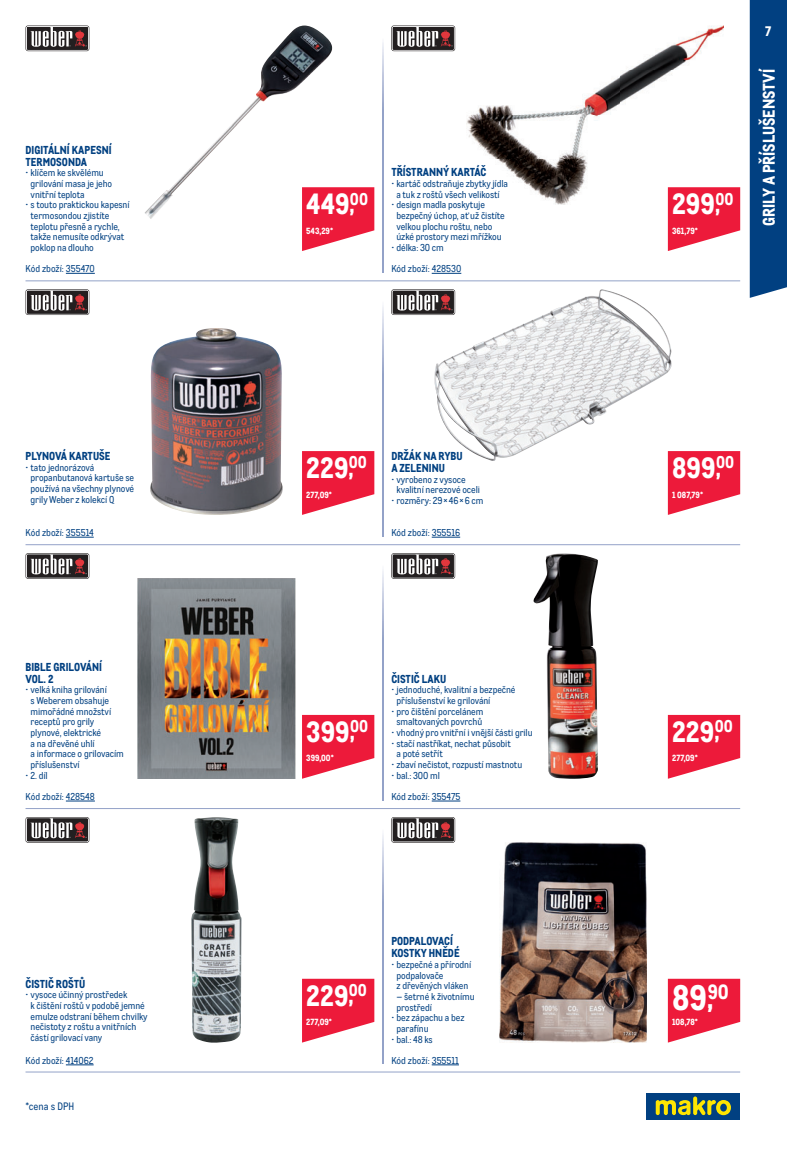
<style>
.page{position:relative;width:787px;height:1149px;background:#fff}
.page>*{position:absolute;margin:0;border:0;box-sizing:border-box;transform-origin:0 0}
.t1{font:800 34.5px "CA Metro";color:#fff}
.t2{font:800 28.5px "CA Metro";color:#fff}
.t3{font:800 16.5px "CA Metro";color:#fff}
.t4{font:800 13.5px "CA Metro";color:#fff}
.t5{font:800 11.25px/12px "CA Metro";color:#014081}
.t6{font:10.5px "CA Metro";color:#014081}
.t7{font:9.75px/10.6px "CA Metro";letter-spacing:-.01em;color:#014081}
.t8{font:800 8.7px "CA Metro";color:#fff}
.s1{font-size:22.8px}
.s2{font-size:27.6px}
</style>
<div class="page">
<img style="left:145px;top:26px;width:187px;height:193px">
<img style="left:466px;top:26px;width:257px;height:179px">
<img style="left:150px;top:328px;width:133px;height:186px">
<img style="left:434px;top:289px;width:237px;height:172px">
<img style="left:138px;top:578px;width:157px;height:200px">
<img style="left:533px;top:553px;width:65px;height:225px">
<img style="left:191px;top:817px;width:50px;height:225px">
<img style="left:499px;top:842px;width:148px;height:200px">
<svg style="left:302px;top:187px;width:72px;height:64px"></svg>
<svg style="left:668px;top:187px;width:72px;height:64px"></svg>
<svg style="left:302px;top:451px;width:72px;height:63px;background:#ef3c57"></svg>
<svg style="left:668px;top:451px;width:72px;height:63px;background:#ef3c57"></svg>
<svg style="left:302px;top:714px;width:72px;height:64px;background:#ef3f5a"></svg>
<svg style="left:668px;top:714px;width:72px;height:64px;background:#ef3f5a"></svg>
<svg style="left:302px;top:978px;width:72px;height:64px;background:#ef3f5a"></svg>
<svg style="left:668px;top:978px;width:72px;height:64px;background:#ef3f5a"></svg>
<div style="left:646px;top:1092px;width:94px;height:27px;background:#014081"></div>
<svg style="left:655px;top:1096px;width:76px;height:18px"></svg>
<div style="left:391px;top:26px;width:64px;height:25px;border:1px solid #231f20;border-radius:2px"></div>
<svg style="left:392px;top:26px;width:62px;height:25px"></svg>
<div style="left:393px;top:27px;width:61px;height:23px;background:#231f20"></div>
<svg style="left:396px;top:27px;width:56px;height:20px"></svg>
<div style="left:391px;top:289px;width:64px;height:26px;border:1px solid #231f20;border-radius:2px"></div>
<svg style="left:392px;top:290px;width:62px;height:24px"></svg>
<div style="left:393px;top:291px;width:61px;height:22px;background:linear-gradient(to right,#231f20,#231f20)"></div>
<svg style="left:396px;top:290px;width:56px;height:20px"></svg>
<div style="left:26px;top:289px;width:63px;height:26px;border:1px solid #231f20;border-radius:2px"></div>
<svg style="left:26px;top:290px;width:63px;height:24px"></svg>
<div style="left:27px;top:291px;width:61px;height:22px;background:linear-gradient(to right,#231f20,#231f20)"></div>
<svg style="left:31px;top:290px;width:56px;height:20px"></svg>
<svg style="left:26px;top:26px;width:63px;height:25px"></svg>
<div style="left:27px;top:27px;width:61px;height:23px;background:#231f20"></div>
<svg style="left:31px;top:27px;width:56px;height:20px"></svg>
<div style="left:26px;top:816px;width:63px;height:26px;border:1px solid #231f20;border-radius:2px"></div>
<svg style="left:26px;top:817px;width:63px;height:24px"></svg>
<div style="left:27px;top:818px;width:61px;height:23px;background:#231f20"></div>
<svg style="left:31px;top:818px;width:56px;height:20px"></svg>
<svg style="left:26px;top:553px;width:63px;height:25px"></svg>
<div style="left:27px;top:554px;width:61px;height:23px;background:#231f20"></div>
<svg style="left:31px;top:554px;width:56px;height:20px"></svg>
<div style="left:391px;top:816px;width:64px;height:26px;border:1px solid #231f20;border-radius:2px"></div>
<svg style="left:392px;top:817px;width:62px;height:24px"></svg>
<div style="left:393px;top:818px;width:61px;height:23px;background:#231f20"></div>
<svg style="left:396px;top:818px;width:56px;height:20px"></svg>
<div style="left:391px;top:553px;width:64px;height:25px;border:1px solid #231f20;border-radius:2px"></div>
<svg style="left:392px;top:553px;width:62px;height:25px"></svg>
<div style="left:393px;top:554px;width:61px;height:23px;background:#231f20"></div>
<svg style="left:396px;top:554px;width:56px;height:20px"></svg>
<svg style="left:749px;top:0;width:38px;height:298px;background:#0f4b88"></svg>
<hr style="left:26px;top:1071px;width:714px;height:1px;background:#93a2c8">
<svg style="left:382px;top:834px;width:1px;height:229px"></svg>
<svg style="left:382px;top:570px;width:1px;height:229px"></svg>
<svg style="left:382px;top:306px;width:1px;height:230px"></svg>
<svg style="left:382px;top:42px;width:1px;height:230px"></svg>
<hr style="left:26px;top:807px;width:714px;height:1px;background:#93a2c8">
<hr style="left:26px;top:544px;width:714px;height:1px;background:#93a2c8">
<hr style="left:26px;top:280px;width:714px;height:1px;background:#93a2c8">
<svg style="left:66px;top:273px;width:29px;height:1px"></svg>
<svg style="left:432px;top:273px;width:29px;height:1px"></svg>
<svg style="left:66px;top:536px;width:28px;height:1px"></svg>
<svg style="left:432px;top:536px;width:28px;height:1px"></svg>
<svg style="left:66px;top:800px;width:29px;height:1px"></svg>
<svg style="left:432px;top:800px;width:28px;height:1px"></svg>
<svg style="left:66px;top:1064px;width:28px;height:1px"></svg>
<svg style="left:432px;top:1064px;width:27px;height:1px"></svg>
<p class="t5" style="left:26px;top:145px;width:87px">DIGITÁLNÍ KAPESNÍ<br>TERMOSONDA</p>
<p class="t7" style="left:31px;top:169px;width:83px;text-indent:-5px">• klíčem ke skvělému grilování masa je jeho vnitřní teplota</p>
<p class="t7" style="left:31px;top:201px;width:100px;text-indent:-5px">• s touto praktickou kapesní termosondou zjistíte teplotu přesně a rychle, takže nemusíte odkrývat poklop na dlouho</p>
<h2 class="t2" style="left:306px;top:193px;width:63px">449<span class="s1">,</span><sup>00</sup></h2>
<p class="t8" style="left:306px;top:227px;width:28px">543,29 *</p>
<p class="t5" style="left:391px;top:167px;width:97px">TŘÍSTRANNÝ KARTÁČ</p>
<p class="t7" style="left:391px;top:179px;width:118px;text-align:center">• kartáč odstraňuje zbytky jídla a tuk z roštů všech velikostí</p>
<p class="t7" style="left:396px;top:201px;width:110px;text-indent:-5px">• design madla poskytuje bezpečný úchop, ať už čistíte velkou plochu roštu, nebo úzké prostory mezi mřížkou</p>
<p class="t7" style="left:391px;top:243px;width:54px">• délka: 30 cm</p>
<p class="t7" style="left:26px;top:264px;width:71px">Kód zboží: 355470</p>
<p class="t7" style="left:391px;top:264px;width:71px">Kód zboží: 428530</p>
<p class="t5" style="left:26px;top:451px;width:86px">PLYNOVÁ KARTUŠE</p>
<p class="t7" style="left:31px;top:463px;width:105px;text-indent:-5px">• tato jednorázová propanbutanová kartuše se používá na všechny plynové grily Weber z kolekcí Q</p>
<h2 class="t2" style="left:306px;top:457px;width:62px">229<span class="s1">,</span><sup>00</sup></h2>
<p class="t8" style="left:306px;top:491px;width:27px">277,09 *</p>
<p class="t5" style="left:391px;top:451px;width:73px">DRŽÁK NA RYBU<br>A ZELENINU</p>
<p class="t7" style="left:396px;top:475px;width:85px;text-indent:-5px">• vyrobeno z vysoce kvalitní nerezové oceli</p>
<p class="t7" style="left:391px;top:496px;width:93px">• rozměry: 29 × 46 × 6 cm</p>
<p class="t7" style="left:26px;top:528px;width:70px">Kód zboží: 355514</p>
<p class="t7" style="left:391px;top:528px;width:70px">Kód zboží: 355516</p>
<p class="t5" style="left:26px;top:661px;width:78px">BIBLE GRILOVÁNÍ<br>VOL. 2</p>
<p class="t7" style="left:31px;top:685px;width:95px;text-indent:-5px">• velká kniha grilování<br>s Weberem obsahuje mimořádné množství receptů pro grily plynové, elektrické<br>a na dřevěné uhlí<br>a informace o grilovacím příslušenství</p>
<p class="t7" style="left:26px;top:770px;width:24px">• 2. díl</p>
<h2 class="t2" style="left:306px;top:721px;width:63px">399<span class="s1">,</span><sup>00</sup></h2>
<p class="t8" style="left:306px;top:755px;width:29px">399,00 *</p>
<p class="t5" style="left:391px;top:673px;width:56px">ČISTIČ LAKU</p>
<p class="t7" style="left:396px;top:685px;width:121px;text-indent:-5px">• jednoduché, kvalitní a bezpečné příslušenství ke grilování</p>
<p class="t7" style="left:391px;top:706px;width:94px;text-align:center">• pro čištění porcelánem smaltovaných povrchů</p>
<p class="t7" style="left:391px;top:728px;width:143px">• vhodný pro vnitřní i vnější části grilu</p>
<p class="t7" style="left:396px;top:738px;width:116px;text-indent:-5px">• stačí nastříkat, nechat působit a poté setřít</p>
<p class="t7" style="left:391px;top:760px;width:132px">• zbaví nečistot, rozpustí mastnotu</p>
<p class="t7" style="left:391px;top:770px;width:50px">• bal.: 300 ml</p>
<p class="t7" style="left:26px;top:792px;width:71px">Kód zboží: 428548</p>
<p class="t7" style="left:391px;top:792px;width:71px">Kód zboží: 355475</p>
<p class="t5" style="left:26px;top:978px;width:61px">ČISTIČ ROŠTŮ</p>
<p class="t7" style="left:31px;top:990px;width:119px;text-indent:-5px">• vysoce účinný prostředek<br>k čištění roštů v podobě jemné emulze odstraní během chvilky nečistoty z roštu a vnitřních částí grilovací vany</p>
<h2 class="t2" style="left:306px;top:984px;width:62px">229<span class="s1">,</span><sup>00</sup></h2>
<p class="t8" style="left:306px;top:1018px;width:27px">277,09 *</p>
<p class="t5" style="left:391px;top:936px;width:70px">PODPALOVACÍ<br>KOSTKY HNĚDÉ</p>
<p class="t7" style="left:396px;top:959px;width:76px;text-indent:-5px">• bezpečné a přírodní podpalovače<br>z dřevěných vláken</p>
<p class="t7" style="left:396px;top:991px;width:80px">– šetrné k životnímu prostředí</p>
<p class="t7" style="left:396px;top:1013px;width:69px;text-indent:-5px">• bez zápachu a bez parafínu</p>
<p class="t7" style="left:391px;top:1034px;width:43px">• bal.: 48 ks</p>
<p class="t7" style="left:26px;top:1055px;width:70px">Kód zboží: 414062</p>
<p class="t7" style="left:391px;top:1055px;width:69px">Kód zboží: 355511</p>
<p class="t6" style="left:26px;top:1102px;width:50px">*cena s DPH</p>
<h2 class="t2" style="left:672px;top:193px;width:63px">299<span class="s1">,</span><sup>00</sup></h2>
<p class="t8" style="left:672px;top:227px;width:27px">361,79 *</p>
<h3 class="t4" style="left:765px;top:27px;width:8px">7</h3>
<h3 class="t3" style="left:763px;top:226px;width:158px;rotate:-90deg">GRILY A PŘÍSLUŠENSTVÍ</h3>
<h2 class="t2" style="left:672px;top:457px;width:63px">899<span class="s1">,</span><sup>00</sup></h2>
<p class="t8" style="left:672px;top:491px;width:32px">1 087,79 *</p>
<h2 class="t2" style="left:672px;top:721px;width:62px">229<span class="s1">,</span><sup>00</sup></h2>
<p class="t8" style="left:672px;top:755px;width:27px">277,09 *</p>
<h1 class="t1" style="left:672px;top:985px;width:58px">89<span class="s2">,</span><sup>90</sup></h1>
<p class="t8" style="left:672px;top:1018px;width:27px">108,78 *</p>
</div>
